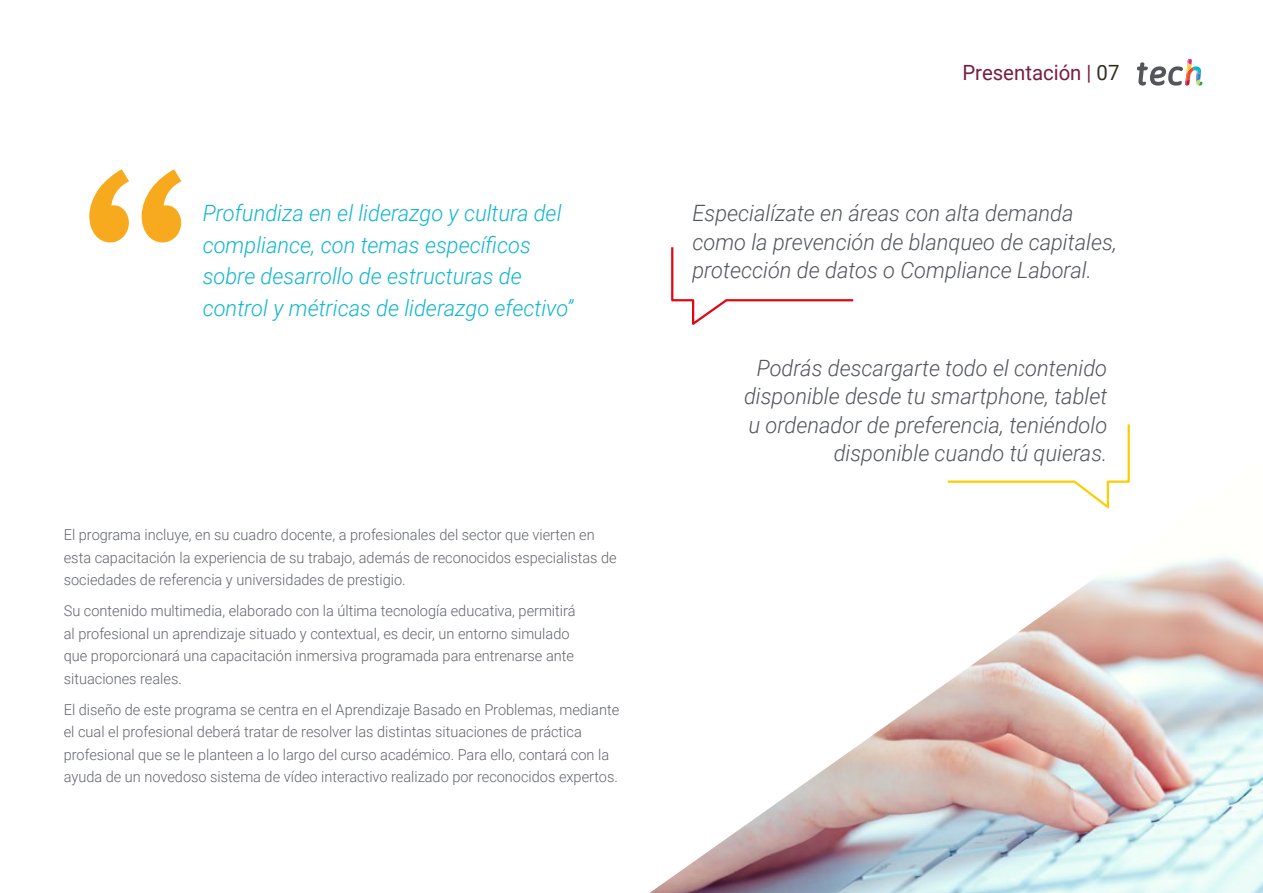
<style>
.page{position:relative;width:1263px;height:893px;background:#fff}
.page>*{position:absolute;margin:0;border:0;box-sizing:border-box;transform-origin:0 0}
.t1{font:italic 300 22.5px/28.5px "Roboto";color:#52555b;text-align:right}
.t2{font:italic 300 22.5px/31.5px "Roboto";color:#0fb6cf}
.t3{font:21px "Roboto";color:#791e3c}
.t4{font:300 15px/22.5px "Roboto";color:#61646a}
.s1{color:#312e20}
</style>
<div class="page">
<svg style="left:89px;top:169px;width:92px;height:73px"></svg>
<img style="left:649px;top:556px;width:614px;height:337px">
<svg style="left:947px;top:424px;width:183px;height:85px"></svg>
<svg style="left:671px;top:247px;width:183px;height:78px"></svg>
<svg style="left:1137px;top:59px;width:65px;height:27px"></svg>
<h1 class="t2" style="left:203px;top:197px;width:372px">Profundiza en el liderazgo y cultura del compliance, con temas específicos sobre desarrollo de estructuras de control y métricas de liderazgo efectivo”</h1>
<p class="t4" style="left:64px;top:523px;width:554px">El programa incluye, en su cuadro docente, a profesionales del sector que vierten en esta capacitación la experiencia de su trabajo, además de reconocidos especialistas de sociedades de referencia y universidades de prestigio.</p>
<p class="t4" style="left:64px;top:599px;width:513px">Su contenido multimedia, elaborado con la última tecnología educativa, permitirá al profesional un aprendizaje situado y contextual, es decir, un entorno simulado que proporcionará una capacitación inmersiva programada para entrenarse ante situaciones reales.</p>
<p class="t4" style="left:64px;top:698px;width:557px">El diseño de este programa se centra en el Aprendizaje Basado en Problemas, mediante el cual el profesional deberá tratar de resolver las distintas situaciones de práctica profesional que se le planteen a lo largo del curso académico. Para ello, contará con la ayuda de un novedoso sistema de vídeo interactivo realizado por reconocidos expertos.</p>
<h2 class="t3" style="left:962px;top:57px;width:159px">Presentación | <span class="s1">07</span></h2>
<h1 class="t1" style="left:692px;top:198px;width:426px;text-align:left">Especialízate en áreas con alta demanda como la prevención de blanqueo de capitales, protección de datos o Compliance Laboral.</h1>
<h1 class="t1" style="left:744px;top:353px;width:365px">Podrás descargarte todo el contenido disponible desde tu smartphone, tablet u ordenador de preferencia, teniéndolo disponible cuando tú quieras.</h1>
</div>
